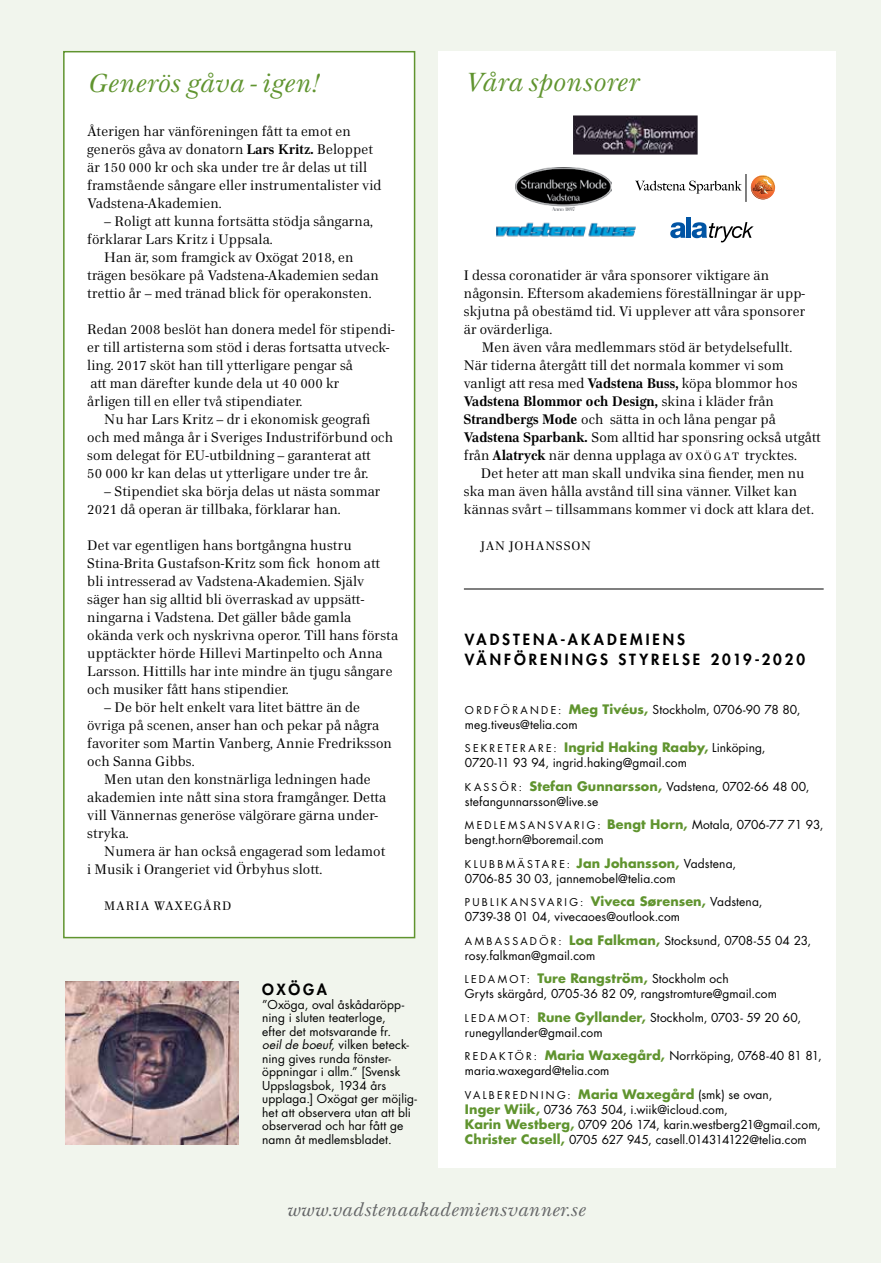
<style>
.page{position:relative;width:881px;height:1263px;background:#fff}
.page>*{position:absolute;margin:0;border:0;box-sizing:border-box;transform-origin:0 0}
.t1{font:italic 25.5px "Home Text";letter-spacing:.005em;color:#60942f}
.t2{font:italic 18px "Home Text";letter-spacing:.01em;color:#636466}
.t3{font:800 15px/19.5px "Futura Std";letter-spacing:.2em;color:#000}
.t4{font:13.5px/18px "Home Text";letter-spacing:.01em;color:#000}
.t5{font:700 12.75px "Futura Std";letter-spacing:.01em;color:#60942f}
.t6{font:12px/13.5px "Futura Std";letter-spacing:.01em;color:#000}
.t7{font:12px "Home Text";letter-spacing:.075em;color:#000}
.t8{font:10.5px "Futura Std";color:#000}
.s1{font-weight:700}
.s2{font-style:italic}
.s3{font-size:10.5px}
.s4{font-weight:700;font-size:12.75px;color:#60942f}
.s5{font-weight:400;font-size:10.5px;color:#000}
.s6{font-weight:400;font-size:12px;color:#000}
.s7{font-size:12px}
</style>
<div class="page">
<div style="left:0;top:0;width:880px;height:1263px;background:#f1f5ed"></div>
<div style="left:438px;top:52px;width:398px;height:1116px;background:#fff"></div>
<div style="left:63px;top:51px;width:352px;height:887px;background:#fff;border:2px solid #60942f"></div>
<img style="left:66px;top:981px;width:172px;height:163px">
<img style="left:496px;top:222px;width:139px;height:15px">
<svg style="left:635px;top:174px;width:140px;height:28px"></svg>
<img style="left:515px;top:167px;width:96px;height:43px">
<svg style="left:670px;top:222px;width:15px;height:16px"></svg>
<div style="left:686px;top:217px;width:5px;height:21px;background:#0054a4"></div>
<svg style="left:691px;top:222px;width:62px;height:20px"></svg>
<img style="left:574px;top:117px;width:121px;height:36px">
<div style="left:572px;top:115px;width:125px;height:40px;border:1px solid #231d28"></div>
<hr style="left:463px;top:589px;width:360px;height:1px;background:#000">
<h1 class="t1" style="left:87px;top:66px;width:233px">Generös gåva - igen!</h1>
<p class="t4" style="left:87px;top:122px;width:295px">Återigen har vänföreningen fått ta emot en generös gåva av donatorn <span class="s1">Lars Kritz.</span> Beloppet är 150 000 kr och ska under tre år delas ut till framstående sångare eller instrumentalister vid Vadstena-Akademien.</p>
<p class="t4" style="left:87px;top:212px;width:287px;text-indent:17px">– Roligt att kunna fortsätta stödja sångarna, förklarar Lars Kritz i Uppsala.</p>
<p class="t4" style="left:87px;top:248px;width:293px;text-indent:17px">Han är, som framgick av Oxögat 2018, en trägen besökare på Vadstena-Akademien sedan trettio år – med tränad blick för operakonsten.</p>
<p class="t4" style="left:87px;top:320px;width:309px">Redan 2008 beslöt han donera medel för stipendi-</p>
<p class="t4" style="left:87px;top:338px;width:303px">er till artisterna som stöd i deras fortsatta utveck-</p>
<p class="t4" style="left:87px;top:356px;width:267px">ling. 2017 sköt han till ytterligare pengar så</p>
<p class="t4" style="left:90px;top:374px;width:250px">att man därefter kunde dela ut 40 000 kr</p>
<p class="t4" style="left:87px;top:392px;width:216px">årligen till en eller två stipendiater.</p>
<p class="t4" style="left:104px;top:410px;width:267px">Nu har Lars Kritz – dr i ekonomisk geografi</p>
<p class="t4" style="left:87px;top:428px;width:307px">och med många år i Sveriges Industriförbund och</p>
<p class="t4" style="left:87px;top:446px;width:285px">som delegat för EU-utbildning – garanterat att</p>
<p class="t4" style="left:87px;top:464px;width:282px">50 000 kr kan delas ut ytterligare under tre år.</p>
<p class="t4" style="left:87px;top:482px;width:294px;text-indent:17px">– Stipendiet ska börja delas ut nästa sommar<br>2021 då operan är tillbaka, förklarar han.</p>
<p class="t4" style="left:87px;top:536px;width:312px">Det var egentligen hans bortgångna hustru Stina-Brita Gustafson-Kritz som fick honom att bli intresserad av Vadstena-Akademien. Själv säger han sig alltid bli överraskad av uppsätt&shy;ningarna i Vadstena. Det gäller både gamla okända verk och nyskrivna operor. Till hans första upptäckter hörde Hillevi Martinpelto och Anna Larsson. Hittills har inte mindre än tjugu sångare och musiker fått hans stipendier.</p>
<p class="t4" style="left:104px;top:698px;width:257px">– De bör helt enkelt vara litet bättre än de</p>
<p class="t4" style="left:87px;top:716px;width:293px">övriga på scenen, anser han och pekar på några</p>
<p class="t4" style="left:87px;top:734px;width:306px">favoriter som Martin Vanberg, Annie Fredriksson</p>
<p class="t4" style="left:87px;top:752px;width:109px">och Sanna Gibbs.</p>
<p class="t4" style="left:104px;top:770px;width:268px">Men utan den konstnärliga ledningen hade</p>
<p class="t4" style="left:87px;top:788px;width:300px">akademien inte nått sina stora framgånger. Detta</p>
<p class="t4" style="left:87px;top:806px;width:292px">vill Vännernas generöse välgörare gärna under-</p>
<p class="t4" style="left:87px;top:824px;width:43px">stryka.</p>
<p class="t4" style="left:104px;top:842px;width:282px">Numera är han också engagerad som ledamot</p>
<p class="t4" style="left:87px;top:860px;width:236px">i Musik i Orangeriet vid Örbyhus slott.</p>
<p class="t7" style="left:104px;top:898px;width:128px">MARIA WAXEGÅRD</p>
<p class="t3" style="left:262px;top:980px;width:66px">OXÖGA</p>
<p class="t6" style="left:262px;top:998px;width:156px">”Oxöga, oval åskådaröpp&shy;ning i sluten teaterloge,<br>efter det motsvarande fr.<br><span class="s2">oeil de boeuf,</span> vilken beteck&shy;ning gives runda fönster&shy;öppningar i allm.” [Svensk<br>Uppslagsbok, 1934 års upplaga.] Oxögat ger möjlig&shy;het att observera utan att bli observerad och har fått ge namn åt medlemsbladet.</p>
<h1 class="t1" style="left:463px;top:66px;width:176px">Våra sponsorer</h1>
<p class="t4" style="left:463px;top:266px;width:343px">I dessa coronatider är våra sponsorer viktigare än någonsin. Eftersom akademiens föreställningar är upp&shy;skjutna på obestämd tid. Vi upplever att våra sponsorer är ovärderliga.</p>
<p class="t4" style="left:463px;top:338px;width:358px;text-indent:18px">Men även våra medlemmars stöd är betydelsefullt.<br>När tiderna återgått till det normala kommer vi som vanligt att resa med <span class="s1">Vadstena Buss,</span> köpa blommor hos <span class="s1">Vadstena Blommor och Design,</span> skina i kläder från <span class="s1">Strandbergs Mode</span> och sätta in och låna pengar på <span class="s1">Vadstena Sparbank.</span> Som alltid har sponsring också utgått från <span class="s1">Alatryck</span> när denna upplaga av <span class="s3">OXÖ G AT</span> trycktes.</p>
<p class="t4" style="left:463px;top:464px;width:351px;text-indent:17px">Det heter att man skall undvika sina fiender, men nu ska man även hålla avstånd till sina vänner. Vilket kan kännas svårt – tillsammans kommer vi dock att klara det.</p>
<p class="t7" style="left:480px;top:538px;width:111px">JAN JOHANSSON</p>
<p class="t3" style="left:465px;top:630px;width:341px">VADSTENA-AKADEMIENS<br>VÄNFÖRENINGS STYRELSE 2019-2020</p>
<p class="t6" style="left:465px;top:702px;width:337px;line-height:15px"><span class="s3">O R D F Ö R A N D E :</span> <span class="s4">Meg Tivéus,</span> Stockholm, 0706-90 78 80, meg.tiveus@telia.com</p>
<p class="t5" style="left:465px;top:739px;width:302px"><span class="s5">S E K R E T E R A R E :</span> Ingrid Haking Raaby, <span class="s6">Linköping,</span></p>
<p class="t6" style="left:465px;top:751px;width:346px;line-height:23.5px">0720-11 93 94, ingrid.haking@gmail.com<br><span class="s3">K A S S Ö R :</span> <span class="s4">Stefan Gunnarsson,</span> Vadstena, 0702-66 48 00,</p>
<p class="t6" style="left:465px;top:789px;width:360px;line-height:23.5px">stefangunnarsson@live.se<br><span class="s3">M E D L E M S A N S VA R I G :</span> <span class="s4">Bengt Horn,</span> Motala, 0706-77 71 93,</p>
<p class="t6" style="left:465px;top:833px;width:140px">bengt.horn@boremail.com</p>
<p class="t8" style="left:465px;top:857px;width:272px">K L U B B M Ä S TA R E : <span class="s4">Jan Johansson,</span> <span class="s7">Vadstena,</span></p>
<p class="t6" style="left:465px;top:871px;width:212px">0706-85 30 03, jannemobel@telia.com</p>
<p class="t8" style="left:465px;top:895px;width:299px">P U B L I K A N S VA R I G : <span class="s4">Viveca Sørensen,</span> <span class="s7">Vadstena,</span></p>
<p class="t6" style="left:465px;top:905px;width:348px;line-height:23.5px">0739-38 01 04, vivecaoes@outlook.com<br><span class="s3">A M B A S S A D Ö R :</span> <span class="s4">Loa Falkman,</span> Stocksund, 0708-55 04 23,</p>
<p class="t6" style="left:465px;top:948px;width:132px">rosy.falkman@gmail.com</p>
<p class="t5" style="left:465px;top:970px;width:265px"><span class="s5">L E D A M O T:</span> Ture Rangström, <span class="s6">Stockholm och</span></p>
<p class="t6" style="left:465px;top:982px;width:337px;line-height:23.5px">Gryts skärgård, 0705-36 82 09, rangstromture@gmail.com<br><span class="s3">L E D A M O T:</span> <span class="s4">Rune Gyllander,</span> Stockholm, 0703- 59 20 60,</p>
<p class="t6" style="left:465px;top:1020px;width:358px;line-height:23.5px">runegyllander@gmail.com<br><span class="s3">R E D A K T Ö R :</span> <span class="s4">Maria Waxegård,</span> Norrköping, 0768-40 81 81,</p>
<p class="t6" style="left:465px;top:1064px;width:146px">maria.waxegard@telia.com</p>
<p class="t8" style="left:465px;top:1088px;width:309px">VA L B E R E D N I N G : <span class="s4">Maria Waxegård</span> <span class="s7">(smk) se ovan,</span></p>
<p class="t6" style="left:465px;top:1102px;width:357px;line-height:15px"><span class="s4">Inger Wiik,</span> 0736 763 504, i.wiik@icloud.com,<br><span class="s4">Karin Westberg,</span> 0709 206 174, karin.westberg21@gmail.com,<br><span class="s4">Christer Casell,</span> 0705 627 945, casell.014314122@telia.com</p>
<h2 class="t2" style="left:254px;top:1198px;width:381px">www.vadstena-akademi n.org/vanfo eningen</h2>
<h2 class="t2" style="left:286px;top:1198px;width:300px">www.vadstenaakademiensvanner.se</h2>
</div>
